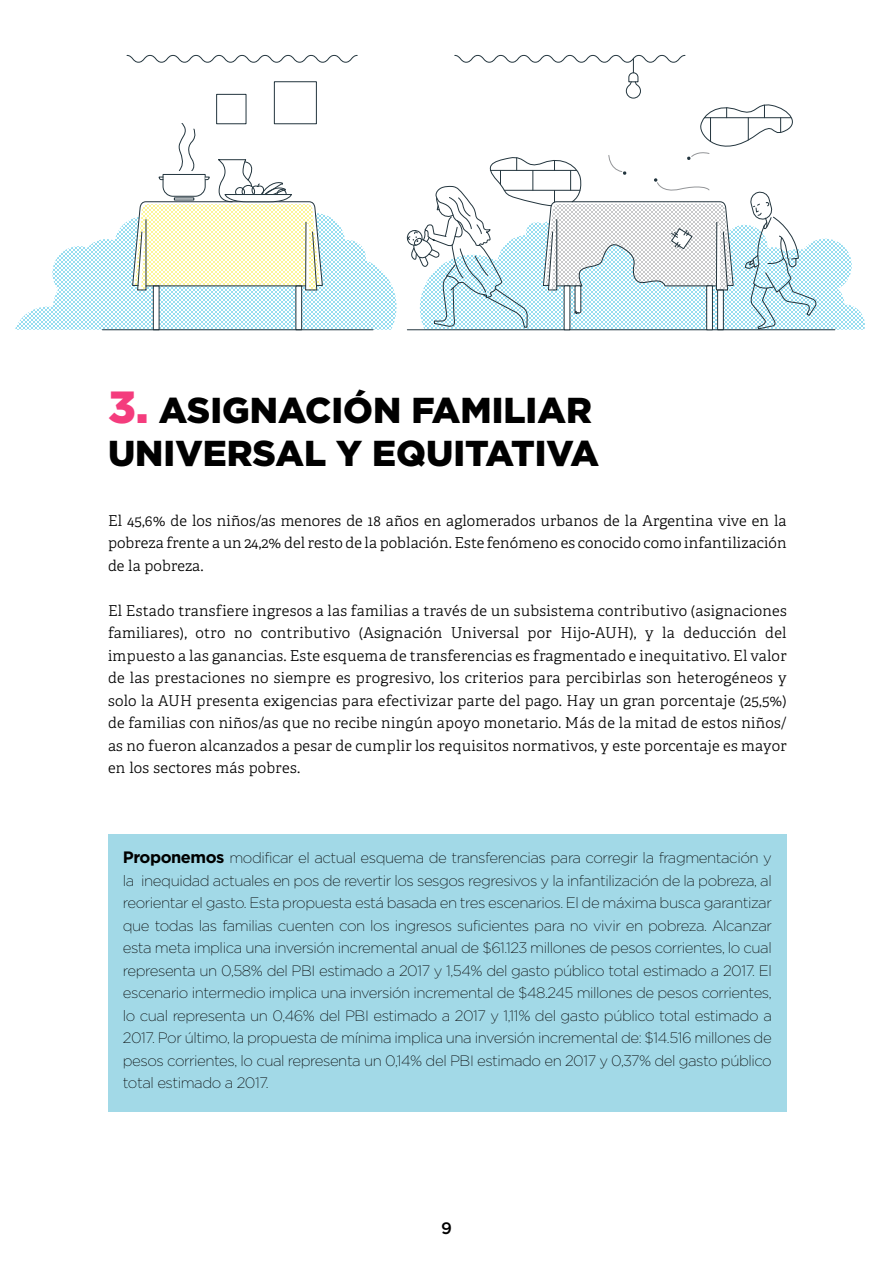
<style>
.page{position:relative;width:893px;height:1263px;background:#fff}
.page>*{position:absolute;margin:0;border:0;box-sizing:border-box;transform-origin:0 0}
.t1{font:900 36px/43.2px "Gotham HTF";color:#000}
.t2{font:500 16.5px "Gotham HTF";color:#000}
.t3{font:200 15px/22.5px "Gotham HTF";letter-spacing:-.03em;color:#000;text-align:justify}
.t4{font:300 15px/22.5px "Adelle";letter-spacing:.01em;color:#000;text-align:justify}
.s1{font-size:45px;color:#f43c7d}
.s2{font-weight:700;font-size:16.5px}
</style>
<div class="page">
<div style="left:108px;top:834px;width:679px;height:278px;background:#a2d9e7"></div>
<svg style="left:817px;top:238px;width:48px;height:92px"></svg>
<hr style="left:407px;top:329px;width:428px;height:1px;background:#23353e">
<svg style="left:126px;top:54px;width:232px;height:9px"></svg>
<div style="left:274px;top:81px;width:43px;height:43px;border:1px solid #23353e"></div>
<div style="left:216px;top:94px;width:30px;height:30px;border:1px solid #23353e"></div>
<svg style="left:15px;top:122px;width:382px;height:208px"></svg>
<svg style="left:406px;top:54px;width:411px;height:276px"></svg>
<h1 class="t1" style="left:108px;top:387px;width:492px"><span class="s1">3.</span> ASIGNACIÓN FAMILIAR<br>UNIVERSAL Y EQUITATIVA</h1>
<p class="t4" style="left:108px;top:510px;width:680px">El 45,6% de los niños/as menores de 18 años en aglomerados urbanos de la Argentina vive en la pobreza frente a un 24,2% del resto de la población. Este fenómeno es conocido como infantilización de la pobreza.</p>
<p class="t4" style="left:108px;top:600px;width:680px">El Estado transfiere ingresos a las familias a través de un subsistema contributivo (asignaciones familiares), otro no contributivo (Asignación Universal por Hijo-AUH), y la deducción del impuesto a las ganancias. Este esquema de transferencias es fragmentado e inequitativo. El valor de las prestaciones no siempre es progresivo, los criterios para percibirlas son heterogéneos y solo la AUH presenta exigencias para efectivizar parte del pago. Hay un gran porcentaje (25,5%) de familias con niños/as que no recibe ningún apoyo monetario. Más de la mitad de estos niños/ as no fueron alcanzados a pesar de cumplir los requisitos normativos, y este porcentaje es mayor en los sectores más pobres.</p>
<p class="t3" style="left:123px;top:846px;width:650px"><span class="s2">Proponemos</span> modificar el actual esquema de transferencias para corregir la fragmentación y la inequidad actuales en pos de revertir los sesgos regresivos y la infantilización de la pobreza, al reorientar el gasto. Esta propuesta está basada en tres escenarios. El de máxima busca garantizar que todas las familias cuenten con los ingresos suficientes para no vivir en pobreza. Alcanzar esta meta implica una inversión incremental anual de $61.123 millones de pesos corrientes, lo cual representa un 0,58% del PBI estimado a 2017 y 1,54% del gasto público total estimado a 2017. El escenario intermedio implica una inversión incremental de $48.245 millones de pesos corrientes, lo cual representa un 0,46% del PBI estimado a 2017 y 1,11% del gasto público total estimado a 2017. Por último, la propuesta de mínima implica una inversión incremental de: $14.516 millones de pesos corrientes, lo cual representa un 0,14% del PBI estimado en 2017 y 0,37% del gasto público total estimado a 2017.</p>
<p class="t2" style="left:441px;top:1219px;width:12px">9</p>
</div>
